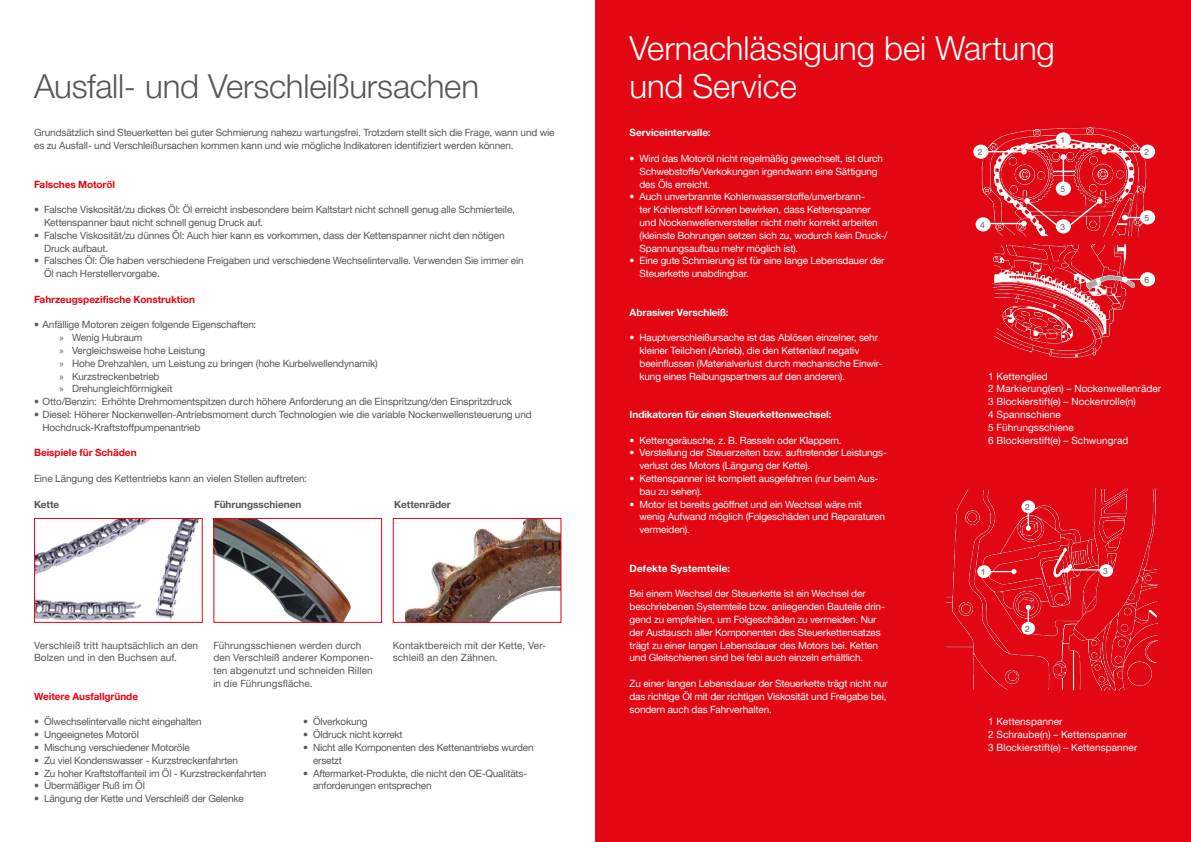
<style>
.page{position:relative;width:1191px;height:842px;background:#fff}
.page>*{position:absolute;margin:0;border:0;box-sizing:border-box;transform-origin:0 0}
.t1{font:33px/38.4px "Helvetica Neue World 45 Lt";letter-spacing:-.005em;color:#fff}
.t2{font:33px "Helvetica Neue World 45 Lt";letter-spacing:-.01em;color:#575756}
.t3{font:10px/12.8px "Helvetica Neue World 55 Roman";letter-spacing:-.01em;color:#fff}
.t4{font:10px/12.8px "Helvetica Neue World 55 Roman";letter-spacing:-.015em;color:#575756}
.t5{font:10px/12.8px "Helvetica Neue World 55 Roman";letter-spacing:.005em;color:#575756}
.t6{font:700 10px "Helvetica Neue World 75";letter-spacing:-.005em;color:#e30613}
.t7{font:700 10px "Helvetica Neue World 75";letter-spacing:-.005em;color:#fff}
.t8{font:700 10px "Helvetica Neue World 75";color:#575756}
.t9{font:700 10px "Helvetica Neue World 75";letter-spacing:.015em;color:#fff}
.t10{font:8.5px "Helvetica Neue World 55 Roman";color:#575756}
.s1{font-family:"Myriad Pro"}
</style>
<div class="page">
<div style="left:595px;top:0;width:596px;height:842px;background:#e30613"></div>
<img style="left:36px;top:520px;width:163px;height:101px">
<div style="left:34px;top:518px;width:169px;height:105px;border:1px solid #e30613"></div>
<img style="left:215px;top:520px;width:136px;height:101px">
<div style="left:213px;top:518px;width:169px;height:105px;border:1px solid #e30613"></div>
<img style="left:405px;top:520px;width:154px;height:101px">
<div style="left:393px;top:518px;width:168px;height:105px;border:1px solid #e30613"></div>
<img style="left:946px;top:487px;width:212px;height:205px">
<div style="left:1021px;top:500px;width:14px;height:13px;background:#fff;border-radius:50%"></div>
<div style="left:1021px;top:622px;width:14px;height:13px;background:#fff;border-radius:50%"></div>
<hr style="left:1067px;top:569px;width:37px;height:1px;background:#fff">
<svg style="left:1064px;top:567px;width:5px;height:5px"></svg>
<svg style="left:1025px;top:512px;width:5px;height:19px"></svg>
<svg style="left:1025px;top:605px;width:5px;height:18px"></svg>
<hr style="left:979px;top:571px;width:35px;height:1px;background:#fff">
<svg style="left:1011px;top:569px;width:5px;height:5px"></svg>
<div style="left:1099px;top:564px;width:14px;height:13px;background:#fff;border-radius:50%"></div>
<div style="left:977px;top:565px;width:14px;height:13px;background:#fff;border-radius:50%"></div>
<img style="left:974px;top:126px;width:182px;height:233px">
<svg style="left:1055px;top:132px;width:16px;height:15px"></svg>
<div style="left:1140px;top:210px;width:15px;height:14px;background:#fff;border-radius:50%"></div>
<div style="left:1140px;top:272px;width:15px;height:14px;background:#fff;border-radius:50%"></div>
<div style="left:975px;top:217px;width:15px;height:14px;background:#fff;border-radius:50%"></div>
<div style="left:1140px;top:145px;width:15px;height:14px;background:#fff;border-radius:50%"></div>
<div style="left:973px;top:145px;width:15px;height:14px;background:#fff;border-radius:50%"></div>
<hr style="left:1104px;top:151px;width:38px;height:1px;background:#fff">
<svg style="left:1122px;top:215px;width:19px;height:5px"></svg>
<svg style="left:1122px;top:276px;width:19px;height:6px"></svg>
<hr style="left:1062px;top:157px;width:2px;height:32px;background:#fff">
<hr style="left:985px;top:151px;width:39px;height:1px;background:#fff">
<svg style="left:1021px;top:137px;width:86px;height:23px"></svg>
<hr style="left:985px;top:223px;width:39px;height:1px;background:#fff">
<div style="left:1055px;top:181px;width:16px;height:15px;background:#fff;border-radius:50%"></div>
<svg style="left:1021px;top:198px;width:81px;height:35px"></svg>
<div style="left:1055px;top:219px;width:16px;height:14px;background:#fff;border-radius:50%"></div>
<h1 class="t2" style="left:34px;top:67px;width:446px">Ausfall- und Verschleißursachen</h1>
<p class="t4" style="left:34px;top:127px;width:522px">Grundsätzlich sind Steuerketten bei guter Schmierung nahezu wartungsfrei. Trotzdem stellt sich die Frage, wann und wie es zu Ausfall- und Verschleißursachen kommen kann und wie mögliche Indikatoren identifiziert werden können.</p>
<p class="t6" style="left:34px;top:178px;width:83px">Falsches Motoröl</p>
<p class="t4" style="left:44px;top:203px;width:472px;text-indent:-10px">• Falsche Viskosität/zu dickes Öl: Öl erreicht insbesondere beim Kaltstart nicht schnell genug alle Schmierteile,<br>Kettenspanner baut nicht schnell genug Druck auf.</p>
<p class="t4" style="left:44px;top:229px;width:462px;text-indent:-10px">• Falsche Viskosität/zu dünnes Öl: Auch hier kann es vorkommen, dass der Kettenspanner nicht den nötigen<br>Druck aufbaut.</p>
<p class="t4" style="left:44px;top:255px;width:481px;text-indent:-10px">• Falsches Öl: Öle haben verschiedene Freigaben und verschiedene Wechselintervalle. Verwenden Sie immer ein<br>Öl nach Herstellervorgabe.</p>
<p class="t6" style="left:34px;top:294px;width:162px">Fahrzeugspezifische Konstruktion</p>
<p class="t4" style="left:60px;top:319px;width:320px;text-indent:-26px">• Anfällige Motoren zeigen folgende Eigenschaften:<br><span class="s1">»</span> Wenig Hubraum<br><span class="s1">»</span> Vergleichsweise hohe Leistung<br><span class="s1">»</span> Hohe Drehzahlen, um Leistung zu bringen (hohe Kurbelwellendynamik) <span class="s1">»</span> Kurzstreckenbetrieb<br><span class="s1">»</span> Drehungleichförmigkeit</p>
<p class="t4" style="left:34px;top:395px;width:479px">• Otto/Benzin: Erhöhte Drehmomentspitzen durch höhere Anforderung an die Einspritzung/den Einspritzdruck</p>
<p class="t4" style="left:43px;top:408px;width:491px;text-indent:-9px">• Diesel: Höherer Nockenwellen-Antriebsmoment durch Technologien wie die variable Nockenwellensteuerung und<br>Hochdruck-Kraftstoffpumpenantrieb</p>
<p class="t6" style="left:34px;top:447px;width:104px">Beispiele für Schäden</p>
<p class="t4" style="left:34px;top:472px;width:274px">Eine Längung des Kettentriebs kann an vielen Stellen auftreten:</p>
<p class="t8" style="left:34px;top:498px;width:27px">Kette</p>
<p class="t8" style="left:214px;top:498px;width:89px">Führungsschienen</p>
<p class="t8" style="left:394px;top:498px;width:58px">Kettenräder</p>
<p class="t5" style="left:34px;top:639px;width:166px">Verschleiß tritt hauptsächlich an den<br>Bolzen und in den Buchsen auf.</p>
<p class="t5" style="left:213px;top:639px;width:162px">Führungsschienen werden durch den Verschleiß anderer Komponen&shy;ten abgenutzt und schneiden Rillen in die Führungsfläche.</p>
<p class="t5" style="left:393px;top:639px;width:155px">Kontaktbereich mit der Kette, Ver&shy;schleiß an den Zähnen.</p>
<p class="t6" style="left:34px;top:690px;width:106px">Weitere Ausfallgründe</p>
<p class="t4" style="left:34px;top:715px;width:169px">• Ölwechselintervalle nicht eingehalten</p>
<p class="t4" style="left:34px;top:728px;width:106px">• Ungeeignetes Motoröl</p>
<p class="t4" style="left:34px;top:741px;width:157px">• Mischung verschiedener Motoröle</p>
<p class="t4" style="left:34px;top:754px;width:205px">• Zu viel Kondenswasser - Kurzstreckenfahrten</p>
<p class="t4" style="left:34px;top:767px;width:234px">• Zu hoher Kraftstoffanteil im Öl - Kurzstreckenfahrten</p>
<p class="t4" style="left:34px;top:779px;width:112px">• Übermäßiger Ruß im Öl</p>
<p class="t4" style="left:34px;top:792px;width:211px">• Längung der Kette und Verschleiß der Gelenke</p>
<p class="t4" style="left:303px;top:715px;width:66px">• Ölverkokung</p>
<p class="t4" style="left:303px;top:728px;width:101px">• Öldruck nicht korrekt</p>
<p class="t4" style="left:313px;top:741px;width:222px;text-indent:-10px">• Nicht alle Komponenten des Kettenantriebs wurden ersetzt</p>
<p class="t4" style="left:313px;top:767px;width:216px;text-indent:-10px">• Aftermarket-Produkte, die nicht den OE-Qualitäts&shy;anforderungen entsprechen</p>
<h1 class="t1" style="left:629px;top:29px;width:427px">Vernachlässigung bei Wartung und Service</h1>
<p class="t7" style="left:629px;top:127px;width:83px">Serviceintervalle:</p>
<p class="t3" style="left:639px;top:152px;width:245px;text-indent:-10px">• Wird das Motoröl nicht regelmäßig gewechselt, ist durch<br>Schwebstoffe/Verkokungen irgendwann eine Sättigung des Öls erreicht.</p>
<p class="t3" style="left:639px;top:191px;width:249px;text-indent:-10px">• Auch unverbrannte Kohlenwasserstoffe/unverbrann-<br>ter Kohlenstoff können bewirken, dass Kettenspanner und Nockenwellenversteller nicht mehr korrekt arbeiten (kleinste Bohrungen setzen sich zu, wodurch kein Druck-/ Spannungsaufbau mehr möglich ist).</p>
<p class="t3" style="left:639px;top:255px;width:246px;text-indent:-10px">• Eine gute Schmierung ist für eine lange Lebensdauer der<br>Steuerkette unabdingbar.</p>
<p class="t7" style="left:629px;top:306px;width:101px">Abrasiver Verschleiß:</p>
<p class="t3" style="left:639px;top:331px;width:244px;text-indent:-10px">• Hauptverschleißursache ist das Ablösen einzelner, sehr kleiner Teilchen (Abrieb), die den Kettenlauf negativ beeinflussen (Materialverlust durch mechanische Einwir&shy;kung eines Reibungspartners auf den anderen).</p>
<p class="t7" style="left:629px;top:409px;width:203px">Indikatoren für einen Steuerkettenwechsel:</p>
<p class="t3" style="left:629px;top:434px;width:214px">• Kettengeräusche, z. B. Rasseln oder Klappern.</p>
<p class="t3" style="left:639px;top:447px;width:249px;text-indent:-10px">• Verstellung der Steuerzeiten bzw. auftretender Leistungs&shy;verlust des Motors (Längung der Kette).</p>
<p class="t3" style="left:639px;top:472px;width:240px;text-indent:-10px">• Kettenspanner ist komplett ausgefahren (nur beim Aus&shy;bau zu sehen).</p>
<p class="t3" style="left:639px;top:498px;width:247px;text-indent:-10px">• Motor ist bereits geöffnet und ein Wechsel wäre mit wenig Aufwand möglich (Folgeschäden und Reparaturen vermeiden).</p>
<p class="t9" style="left:629px;top:562px;width:102px">Defekte Systemteile:</p>
<p class="t3" style="left:629px;top:587px;width:257px">Bei einem Wechsel der Steuerkette ist ein Wechsel der beschriebenen Systemteile bzw. anliegenden Bauteile drin&shy;gend zu empfehlen, um Folgeschäden zu vermeiden. Nur der Austausch aller Komponenten des Steuerkettensatzes trägt zu einer langen Lebensdauer des Motors bei. Ketten und Gleitschienen sind bei febi auch einzeln erhältlich.</p>
<p class="t3" style="left:629px;top:677px;width:260px">Zu einer langen Lebensdauer der Steuerkette trägt nicht nur das richtige Öl mit der richtigen Viskosität und Freigabe bei, sondern auch das Fahrverhalten.</p>
<p class="t10" style="left:1060px;top:135px;width:6px">1</p>
<p class="t10" style="left:978px;top:147px;width:6px">2</p>
<p class="t10" style="left:1144px;top:147px;width:6px">2</p>
<p class="t10" style="left:1060px;top:184px;width:6px">5</p>
<p class="t10" style="left:1060px;top:222px;width:6px">3</p>
<p class="t10" style="left:1144px;top:213px;width:6px">5</p>
<p class="t10" style="left:980px;top:220px;width:6px">4</p>
<p class="t10" style="left:1144px;top:275px;width:6px">6</p>
<p class="t3" style="left:988px;top:370px;width:174px">1 Kettenglied<br>2 Markierung(en) – Nockenwellenräder<br>3 Blockierstift(e) – Nockenrolle(n)<br>4 Spannschiene<br>5 Führungsschiene<br>6 Blockierstift(e) – Schwungrad</p>
<p class="t10" style="left:1025px;top:502px;width:6px">2</p>
<p class="t10" style="left:980px;top:567px;width:6px">1</p>
<p class="t10" style="left:1103px;top:566px;width:6px">3</p>
<p class="t10" style="left:1025px;top:624px;width:6px">2</p>
<p class="t3" style="left:988px;top:715px;width:151px">1 Kettenspanner<br>2 Schraube(n) – Kettenspanner<br>3 Blockierstift(e) – Kettenspanner</p>
</div>
